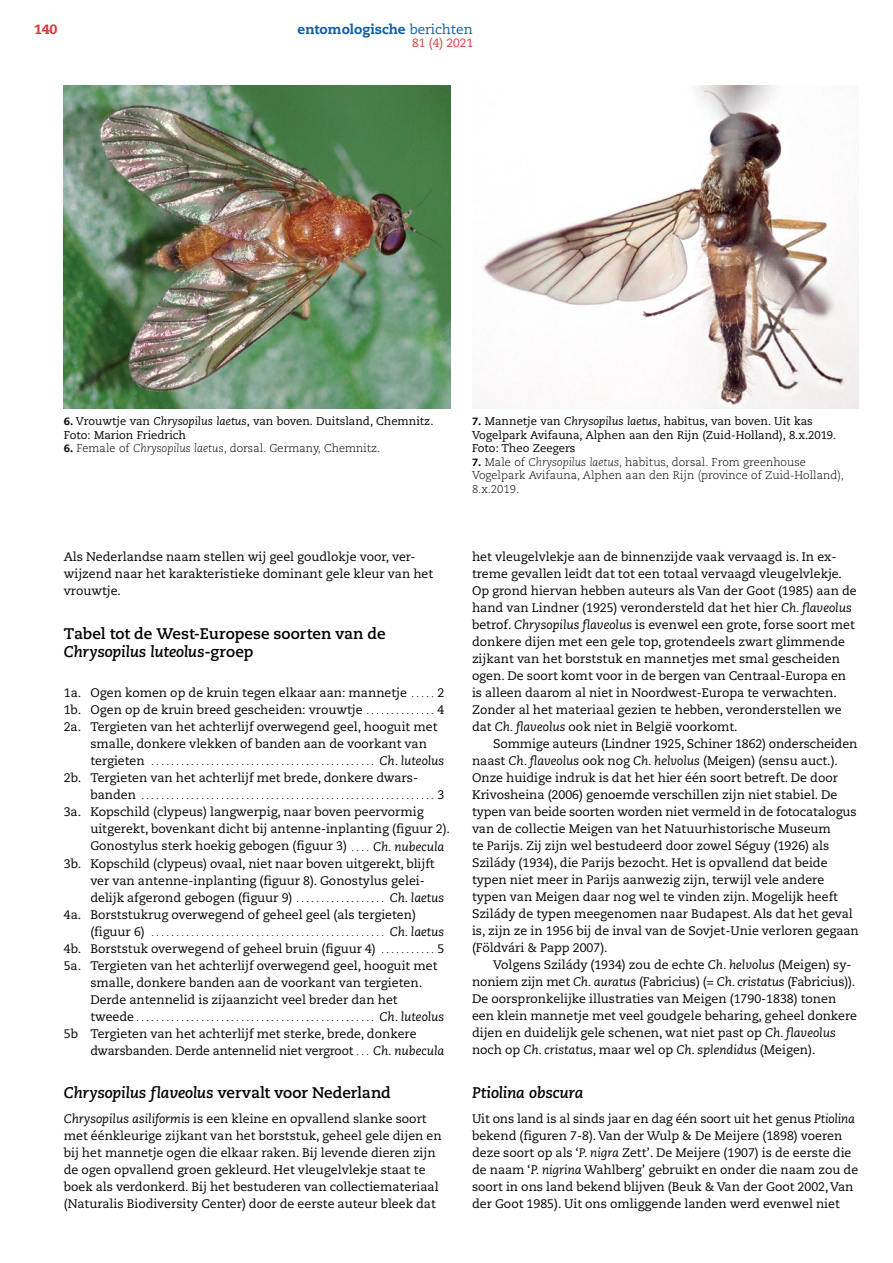
<style>
.page{position:relative;width:893px;height:1263px;background:#fff}
.page>*{position:absolute;margin:0;border:0;box-sizing:border-box;transform-origin:0 0}
.t1{font:700 15.3px/18px "Caecilia LT Std";letter-spacing:-.005em;color:#000}
.t2{font:italic 700 15.3px "Caecilia LT Std";letter-spacing:-.01em;color:#000}
.t3{font:800 13.5px "Caecilia LT Std";color:#115fa4}
.t4{font:800 13.5px "Caecilia LT Std";color:#d93a37}
.t5{font:12.3px/17px "Caecilia LT Std";color:#000}
.t6{font:italic 12.3px "Caecilia LT Std";color:#000}
.t7{font:12px "Caecilia LT Std";color:#d93a37}
.t8{font:11.25px/13.5px "Caecilia LT Std";color:#000}
.t9{font:300 11.25px/13.5px "Caecilia LT Std";color:#000}
.t10{font:9px "Caecilia LT Std";color:#000}
.s1{font-weight:400}
.s2{font-weight:800;font-size:10.5px}
.s3{font-style:italic}
.s4{font-size:9px}
.s5{font-size:12.3px}
.s6{font-style:normal}
</style>
<div class="page">
<img style="left:64px;top:85px;width:387px;height:323px">
<img style="left:482px;top:85px;width:377px;height:323px">
<p class="t4" style="left:34px;top:21px;width:25px">140</p>
<p class="t3" style="left:298px;top:21px;width:177px">entomologische <span class="s1">berichten</span></p>
<p class="t7" style="left:412px;top:36px;width:62px">81 (4) 2021</p>
<p class="t8" style="left:64px;top:415px;width:371px"><span class="s2">6.</span> Vrouwtje van <span class="s3">Chrysopilus laetus</span>, van boven. Duitsland, Chemnitz.<br>Foto: Marion Friedrich</p>
<p class="t9" style="left:64px;top:442px;width:318px"><span class="s2">6.</span> Female of <span class="s3">Chrysopilus laetus</span>, dorsal. Germany, Chemnitz.</p>
<p class="t8" style="left:472px;top:415px;width:366px"><span class="s2">7.</span> Mannetje van <span class="s3">Chrysopilus laetus</span>, habitus, van boven. Uit kas<br>Vogelpark Avifauna, Alphen aan den Rijn (Zuid-Holland), 8.x.2019.<br>Foto: Theo Zeegers</p>
<p class="t9" style="left:472px;top:455px;width:374px"><span class="s2">7.</span> Male of <span class="s3">Chrysopilus laetus</span>, habitus, dorsal. From greenhouse<br>Vogelpark Avifauna, Alphen aan den Rijn (province of Zuid-Holland),<br>8.x.2019.</p>
<p class="t5" style="left:64px;top:549px;width:371px">Als Nederlandse naam stellen wij geel goudlokje voor, ver&shy;wijzend naar het karakteristieke dominant gele kleur van het vrouwtje.</p>
<p class="t1" style="left:64px;top:625px;width:323px">Tabel tot de West-Europese soorten van de<br><span class="s3">Chrysopilus luteolus</span>-groep</p>
<p class="t5" style="left:64px;top:685px;width:352px">1a. Ogen komen op de kruin tegen elkaar aan: mannetje <span class="s4">....</span></p>
<p class="t5" style="left:437px;top:685px;width:8px">2</p>
<p class="t5" style="left:64px;top:702px;width:307px">1b. Ogen op de kruin breed gescheiden: vrouwtje <span class="s4">.............</span></p>
<p class="t5" style="left:437px;top:702px;width:8px">4</p>
<p class="t5" style="left:64px;top:719px;width:375px">2a. Tergieten van het achterlijf overwegend geel, hooguit met</p>
<p class="t5" style="left:90px;top:736px;width:338px">smalle, donkere vlekken of banden aan de voorkant van</p>
<p class="t10" style="left:90px;top:757px;width:61px"><span class="s5">tergieten</span> ..............................................</p>
<p class="t6" style="left:380px;top:754px;width:66px">Ch. luteolus</p>
<p class="t5" style="left:64px;top:770px;width:356px">2b. Tergieten van het achterlijf met brede, donkere dwars-</p>
<p class="t10" style="left:90px;top:791px;width:52px"><span class="s5">banden</span> ...........................................................</p>
<p class="t5" style="left:437px;top:787px;width:8px">3</p>
<p class="t5" style="left:90px;top:804px;width:361px;text-indent:-27px">3a. Kopschild (clypeus) langwerpig, naar boven peervormig uitgerekt, bovenkant dicht bij antenne-inplanting (figuur 2).<br>Gonostylus sterk hoekig gebogen (figuur 3) <span class="s4">...</span></p>
<p class="t6" style="left:373px;top:839px;width:73px">Ch. nubecula</p>
<p class="t5" style="left:90px;top:855px;width:346px;text-indent:-27px">3b. Kopschild (clypeus) ovaal, niet naar boven uitgerekt, blijft ver van antenne-inplanting (figuur 8). Gonostylus gelei&shy;delijk afgerond gebogen (figuur 9) <span class="s4">..................</span></p>
<p class="t6" style="left:390px;top:890px;width:56px">Ch. laetus</p>
<p class="t5" style="left:64px;top:906px;width:354px">4a. Borststukrug overwegend of geheel geel (als tergieten)</p>
<p class="t10" style="left:90px;top:927px;width:61px"><span class="s5">(figuur 6)</span> ................................................</p>
<p class="t6" style="left:390px;top:924px;width:56px">Ch. laetus</p>
<p class="t5" style="left:64px;top:940px;width:318px">4b. Borststuk overwegend of geheel bruin (figuur 4) <span class="s4">...........</span></p>
<p class="t5" style="left:437px;top:940px;width:8px">5</p>
<p class="t5" style="left:64px;top:957px;width:375px">5a. Tergieten van het achterlijf overwegend geel, hooguit met</p>
<p class="t5" style="left:90px;top:974px;width:333px">smalle, donkere banden aan de voorkant van tergieten.</p>
<p class="t5" style="left:90px;top:991px;width:309px">Derde antennelid is zijaanzicht veel breder dan het</p>
<p class="t10" style="left:90px;top:1012px;width:50px"><span class="s5">tweede</span> ................................................</p>
<p class="t6" style="left:380px;top:1009px;width:66px">Ch. luteolus</p>
<p class="t5" style="left:90px;top:1025px;width:355px;text-indent:-27px">5b Tergieten van het achterlijf met sterke, brede, donkere dwarsbanden. Derde antennelid niet vergroot <span class="s4">..</span> <span class="s3">Ch. nubecula</span></p>
<p class="t2" style="left:64px;top:1084px;width:329px">Chrysopilus flaveolus <span class="s6">vervalt voor Nederland</span></p>
<p class="t5" style="left:64px;top:1110px;width:379px"><span class="s3">Chrysopilus asiliformis</span> is een kleine en opvallend slanke soort met éénkleurige zijkant van het borststuk, geheel gele dijen en bij het mannetje ogen die elkaar raken. Bij levende dieren zijn de ogen opvallend groen gekleurd. Het vleugelvlekje staat te boek als verdonkerd. Bij het bestuderen van collectiemateriaal (Naturalis Biodiversity Center) door de eerste auteur bleek dat</p>
<p class="t5" style="left:472px;top:549px;width:386px">het vleugelvlekje aan de binnenzijde vaak vervaagd is. In ex&shy;treme gevallen leidt dat tot een totaal vervaagd vleugelvlekje.<br>Op grond hiervan hebben auteurs als Van der Goot (1985) aan de hand van Lindner (1925) verondersteld dat het hier <span class="s3">Ch. flaveolus </span>betrof. <span class="s3">Chrysopilus flaveolus</span> is evenwel een grote, forse soort met donkere dijen met een gele top, grotendeels zwart glimmende zijkant van het borststuk en mannetjes met smal gescheiden ogen. De soort komt voor in de bergen van Centraal-Europa en is alleen daarom al niet in Noordwest-Europa te verwachten.<br>Zonder al het materiaal gezien te hebben, veronderstellen we dat <span class="s3">Ch. flaveolus</span> ook niet in België voorkomt.</p>
<p class="t5" style="left:472px;top:736px;width:388px;text-indent:21px">Sommige auteurs (Lindner 1925, Schiner 1862) onderscheiden naast <span class="s3">Ch. flaveolus</span> ook nog <span class="s3">Ch. helvolus</span> (Meigen) (sensu auct.).<br>Onze huidige indruk is dat het hier één soort betreft. De door Krivosheina (2006) genoemde verschillen zijn niet stabiel. De typen van beide soorten worden niet vermeld in de fotocatalogus van de collectie Meigen van het Natuurhistorische Museum<br>te Parijs. Zij zijn wel bestudeerd door zowel Séguy (1926) als Szilády (1934), die Parijs bezocht. Het is opvallend dat beide typen niet meer in Parijs aanwezig zijn, terwijl vele andere typen van Meigen daar nog wel te vinden zijn. Mogelijk heeft Szilády de typen meegenomen naar Budapest. Als dat het geval is, zijn ze in 1956 bij de inval van de Sovjet-Unie verloren gegaan (Földvári &amp; Papp 2007).</p>
<p class="t5" style="left:472px;top:957px;width:387px;text-indent:21px">Volgens Szilády (1934) zou de echte <span class="s3">Ch. helvolus</span> (Meigen) sy&shy;noniem zijn met <span class="s3">Ch. auratus</span> (Fabricius) (= <span class="s3">Ch. cristatus</span> (Fabricius)).<br>De oorspronkelijke illustraties van Meigen (1790-1838) tonen een klein mannetje met veel goudgele beharing, geheel donkere dijen en duidelijk gele schenen, wat niet past op <span class="s3">Ch. flaveolus </span>noch op <span class="s3">Ch. cristatus</span>, maar wel op <span class="s3">Ch. splendidus</span> (Meigen).</p>
<p class="t2" style="left:472px;top:1084px;width:113px">Ptiolina obscura</p>
<p class="t5" style="left:472px;top:1110px;width:388px">Uit ons land is al sinds jaar en dag één soort uit het genus <span class="s3">Ptiolina </span>bekend (figuren 7-8). Van der Wulp &amp; De Meijere (1898) voeren deze soort op als ‘<span class="s3">P. nigra</span> Zett’. De Meijere (1907) is de eerste die de naam ‘<span class="s3">P. nigrina</span> Wahlberg’ gebruikt en onder die naam zou de soort in ons land bekend blijven (Beuk &amp; Van der Goot 2002, Van der Goot 1985). Uit ons omliggende landen werd evenwel niet</p>
</div>
